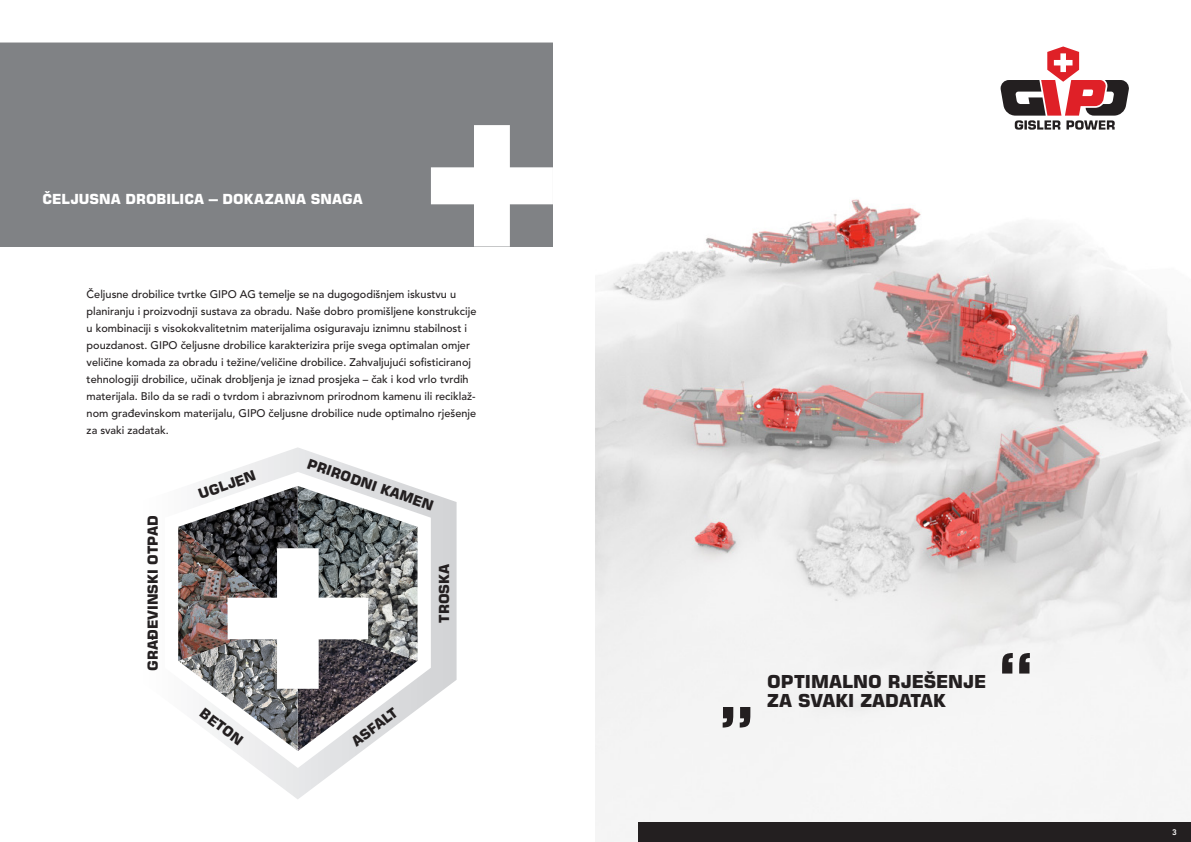
<style>
.page{position:relative;width:1191px;height:842px;background:#fff}
.page>*{position:absolute;margin:0;border:0;box-sizing:border-box;transform-origin:0 0}
.t1{font:700 70px "Eurostile LT Pro";color:#231f20}
.t2{font:700 18px "Eurostile LT Pro";color:#231f20}
.t3{font:700 14px "Eurostile LT Pro";color:#231f20}
.t4{font:700 14px "Eurostile LT Pro";color:#fff}
.t5{font:500 11px/17px "Avenir LT Pro";color:#231f20}
.t6{font:800 8px "Avenir LT Pro";color:#fff}
</style>
<div class="page">
<div style="left:0;top:43px;width:553px;height:204px;background:#808285"></div>
<svg style="left:431px;top:125px;width:122px;height:122px"></svg>
<img style="left:595px;top:199px;width:596px;height:643px">
<svg style="left:1000px;top:46px;width:129px;height:84px"></svg>
<div style="left:638px;top:822px;width:553px;height:20px;background:#231f20"></div>
<svg style="left:228px;top:447px;width:228px;height:352px"></svg>
<svg style="left:205px;top:472px;width:226px;height:296px"></svg>
<img style="left:179px;top:639px;width:238px;height:112px">
<img style="left:325px;top:598px;width:92px;height:63px">
<img style="left:178px;top:486px;width:239px;height:112px">
<img style="left:178px;top:527px;width:93px;height:134px">
<p class="t4" style="left:43px;top:190px;width:322px">ČELJUSNA DROBILICA – DOKAZANA SNAGA</p>
<p class="t5" style="left:87px;top:285px;width:391px">Čeljusne drobilice tvrtke GIPO AG temelje se na dugogodišnjem iskustvu u planiranju i proizvodnji sustava za obradu. Naše dobro promišljene konstrukcije u kombinaciji s visokokvalitetnim materijalima osiguravaju iznimnu stabilnost i pouzdanost. GIPO čeljusne drobilice karakterizira prije svega optimalan omjer veličine komada za obradu i težine/veličine drobilice. Zahvaljujući sofisticiranoj tehnologiji drobilice, učinak drobljenja je iznad prosjeka – čak i kod vrlo tvrdih materijala. Bilo da se radi o tvrdom i abrazivnom prirodnom kamenu ili reciklaž&shy;nom građevinskom materijalu, GIPO čeljusne drobilice nude optimalno rješenje za svaki zadatak.</p>
<p class="t3" style="left:144px;top:671px;width:157px;rotate:-90deg">GRAĐEVINSKI OTPAD</p>
<p class="t3" style="left:196px;top:486px;width:61px;rotate:-19deg">UGLJEN</p>
<p class="t3" style="left:207px;top:705px;width:51px;rotate:37deg">BETON</p>
<p class="t3" style="left:310px;top:455px;width:134px;rotate:19deg">PRIRODNI KAMEN</p>
<p class="t3" style="left:348px;top:736px;width:55px;rotate:-37deg">ASFALT</p>
<p class="t3" style="left:435px;top:623px;width:60px;rotate:-90deg">TROSKA</p>
<p class="t1" style="left:719px;top:651px;width:36px">„</p>
<p class="t2" style="left:767px;top:670px;width:220px">OPTIMALNO RJEŠENJE</p>
<p class="t2" style="left:767px;top:689px;width:180px">ZA SVAKI ZADATAK</p>
<p class="t1" style="left:998px;top:636px;width:37px">“</p>
<p class="t6" style="left:1172px;top:827px;width:6px">3</p>
</div>
